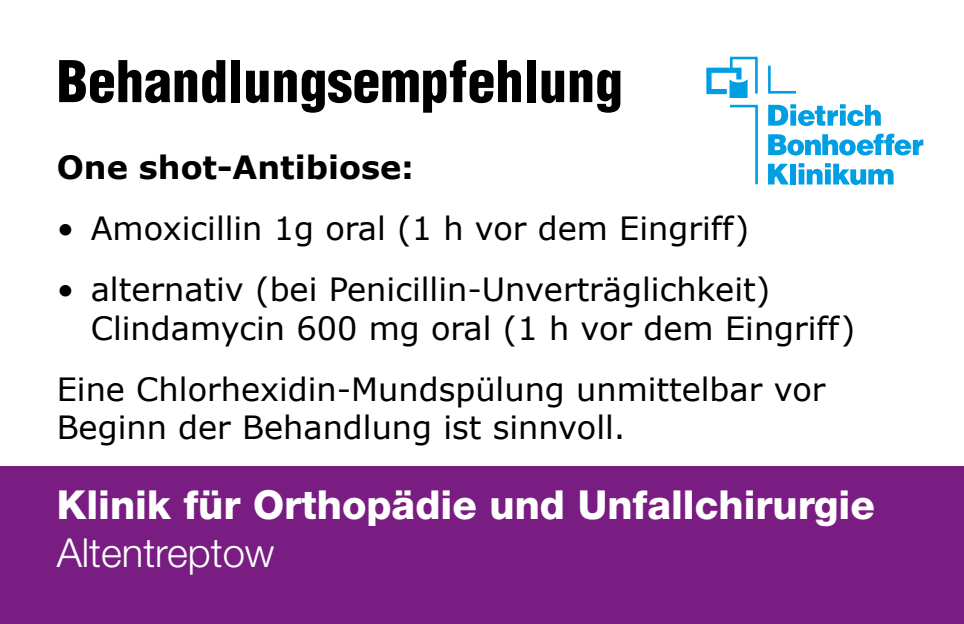
<style>
.page{position:relative;width:964px;height:624px;background:#fff}
.page>*{position:absolute;margin:0;border:0;box-sizing:border-box;transform-origin:0 0}
.t1{font:900 condensed 56px "Helvetica";color:#000}
.t2{font:800 40px "Helvetica Neue";color:#fff}
.t3{font:300 40px "Helvetica Neue";color:#fff}
.t4{font:32px/38.4px "Verdana";color:#000}
.t5{font:700 32px "Verdana";color:#000}
</style>
<div class="page">
<div style="left:0;top:466px;width:964px;height:158px;background:#791d82"></div>
<svg style="left:768px;top:104px;width:113px;height:22px"></svg>
<svg style="left:768px;top:134px;width:155px;height:21px"></svg>
<svg style="left:768px;top:164px;width:21px;height:20px"></svg>
<div style="left:790px;top:164px;width:6px;height:20px;background:#009ee3"></div>
<svg style="left:798px;top:163px;width:95px;height:22px"></svg>
<svg style="left:706px;top:57px;width:52px;height:41px"></svg>
<svg style="left:730px;top:105px;width:28px;height:79px"></svg>
<svg style="left:768px;top:66px;width:28px;height:28px"></svg>
<h1 class="t1" style="left:57px;top:47px;width:568px">Behandlungsempfehlung</h1>
<p class="t5" style="left:57px;top:145px;width:359px">One shot-Antibiose:</p>
<p class="t4" style="left:57px;top:209px;width:694px">• Amoxicillin 1g oral (1 h vor dem Eingriff)</p>
<p class="t4" style="left:91px;top:270px;width:766px;text-indent:-34px">• alternativ (bei Penicillin-Unverträglichkeit)<br>Clindamycin 600 mg oral (1 h vor dem Eingriff)</p>
<p class="t4" style="left:57px;top:369px;width:770px">Eine Chlorhexidin-Mundspülung unmittelbar vor<br>Beginn der Behandlung ist sinnvoll.</p>
<p class="t2" style="left:57px;top:481px;width:819px">Klinik für Orthopädie und Unfallchirurgie</p>
<p class="t3" style="left:57px;top:528px;width:219px">Altentreptow</p>
</div>
